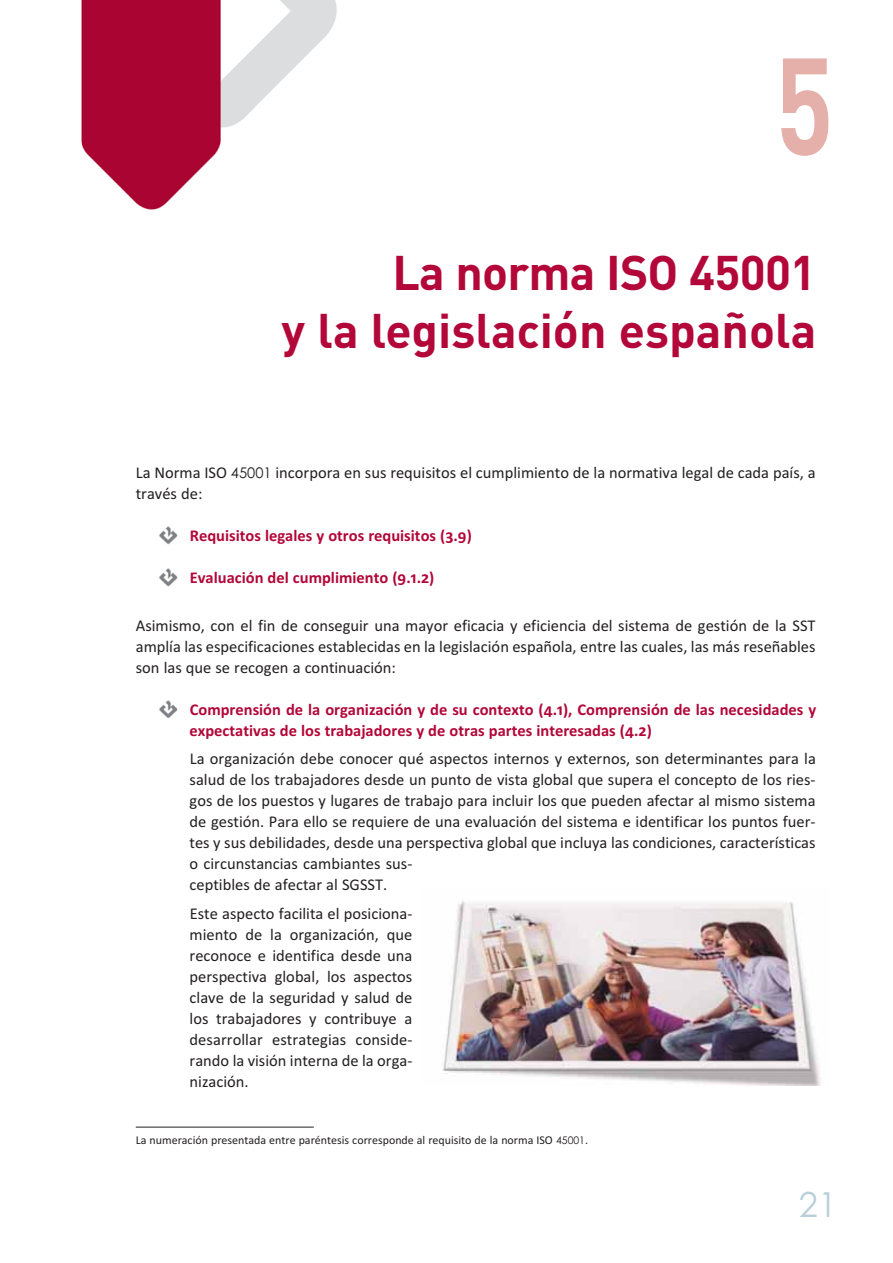
<style>
.page{position:relative;width:893px;height:1263px;background:#fff}
.page>*{position:absolute;margin:0;border:0;box-sizing:border-box;transform-origin:0 0}
.t1{font:700 135.6px "DIN";color:#e5b0aa;scale:.79 1}
.t2{font:700 48px/57.6px "DIN";color:#b20738;text-align:right}
.t3{font:34.5px "Century Gothic";color:#bad0d9}
.t4{font:16.5px/21px "Calibri";color:#231f20}
.t5{font:700 16.5px/21px "Calibri";color:#b20738}
.t6{font:12px "Calibri";color:#231f20}
.s1{font-family:"Century Gothic";font-size:14.7px}
.s2{font-family:"Century Gothic";font-size:10.5px}
</style>
<div class="page">
<img style="left:81px;top:0;width:256px;height:210px">
<img style="left:159px;top:701px;width:19px;height:17px">
<img style="left:159px;top:568px;width:19px;height:18px">
<img style="left:159px;top:526px;width:19px;height:18px">
<hr style="left:136px;top:1127px;width:178px;height:1px;background:#231f20">
<img style="left:442px;top:901px;width:379px;height:185px">
<h1 class="t1" style="left:775px;top:58px;width:76px">5</h1>
<h2 class="t2" style="left:281px;top:249px;width:536px">La norma ISO 45001<br>y la legislación española</h2>
<p class="t4" style="left:136px;top:463px;width:681px">La Norma ISO <span class="s1">45001</span> incorpora en sus requisitos el cumplimiento de la normativa legal de cada país, a través de:</p>
<p class="t5" style="left:190px;top:526px;width:284px">Requisitos legales y otros requisitos (3.9)</p>
<p class="t5" style="left:190px;top:568px;width:246px">Evaluación del cumplimiento (9.1.2)</p>
<p class="t4" style="left:136px;top:617px;width:681px;text-align:justify">Asimismo, con el fin de conseguir una mayor eficacia y eficiencia del sistema de gestión de la SST amplía las especificaciones establecidas en la legislación española, entre las cuales, las más reseñables son las que se recogen a continuación:</p>
<p class="t5" style="left:190px;top:701px;width:628px">Comprensión de la organización y de su contexto (4.1), Comprensión de las necesidades y expectativas de los trabajadores y de otras partes interesadas (4.2)</p>
<p class="t4" style="left:190px;top:749px;width:628px">La organización debe conocer qué aspectos internos y externos, son determinantes para la salud de los trabajadores desde un punto de vista global que supera el concepto de los ries&shy;gos de los puestos y lugares de trabajo para incluir los que pueden afectar al mismo sistema de gestión. Para ello se requiere de una evaluación del sistema e identificar los puntos fuer&shy;tes y sus debilidades, desde una perspectiva global que incluya las condiciones, características o circunstancias cambiantes sus-<br>ceptibles de afectar al SGSST.</p>
<p class="t4" style="left:190px;top:905px;width:224px;text-align:justify">Este aspecto facilita el posiciona&shy;miento de la organización, que reconoce e identifica desde una perspectiva global, los aspectos clave de la seguridad y salud de los trabajadores y contribuye a desarrollar estrategias conside&shy;rando la visión interna de la orga&shy;nización.</p>
<p class="t6" style="left:136px;top:1136px;width:454px">La numeración presentada entre paréntesis corresponde al requisito de la norma ISO <span class="s2">45001</span>.</p>
<h3 class="t3" style="left:799px;top:1185px;width:40px">21</h3>
</div>
